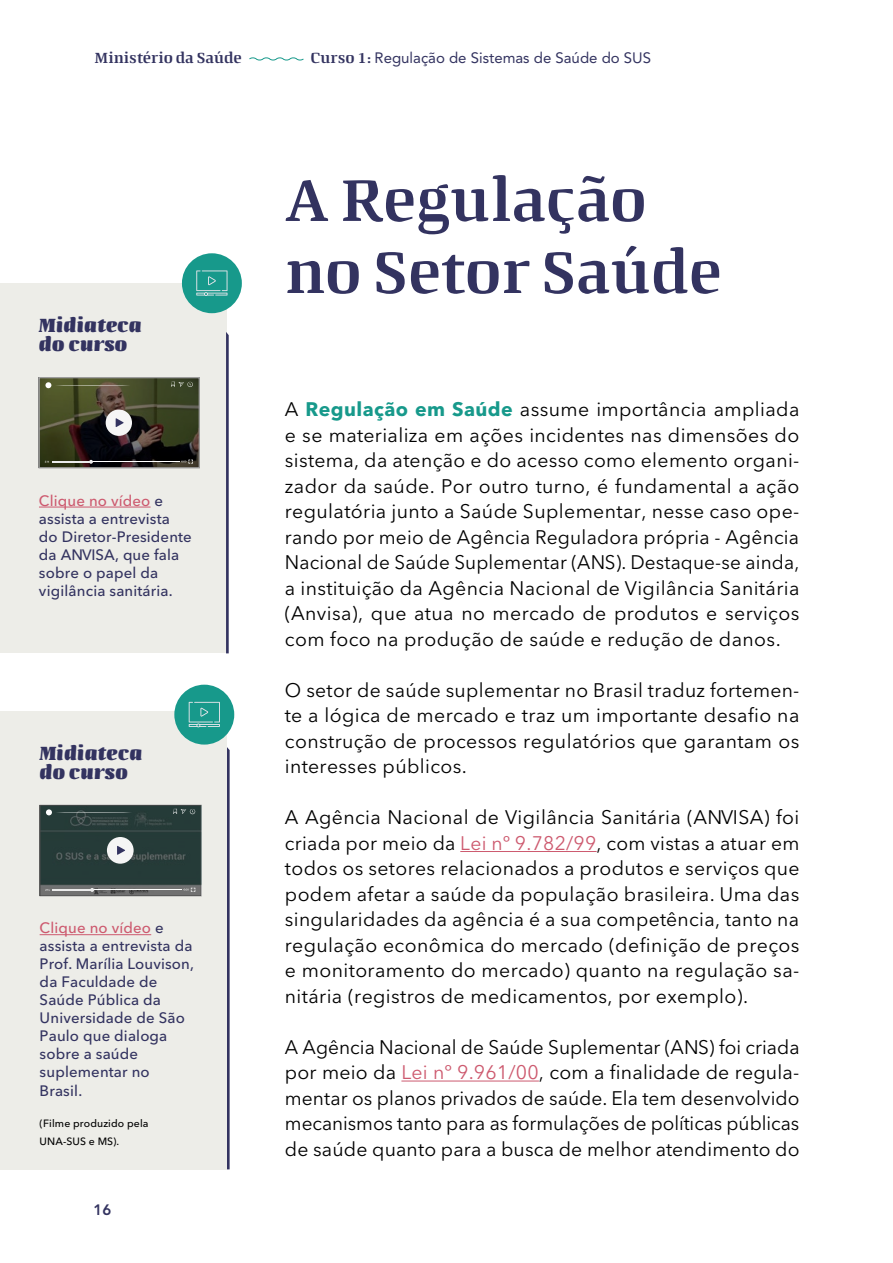
<style>
.page{position:relative;width:893px;height:1263px;background:#fff}
.page>*{position:absolute;margin:0;border:0;box-sizing:border-box;transform-origin:0 0}
.t1{font:600 60px/72px "Quador Display";color:#333360}
.t2{font:19.5px/25.5px "Avenir Next LT Pro";letter-spacing:.02em;color:#000;text-align:justify}
.t3{font:italic 800 19.5px/19.5px "Quador Display";letter-spacing:.02em;color:#333360}
.t4{font:500 15px/18px "Avenir Next LT Pro";letter-spacing:.01em;color:#333360}
.t5{font:15px "Avenir LT Std";color:#333360}
.t6{font:600 15px "Quador Display";color:#333360}
.t7{font:800 15px "Avenir LT Std";color:#333360}
.t8{font:500 10.5px/18px "Avenir Next LT Pro";letter-spacing:.01em;color:#000}
.s1{font-family:"Quador Display";font-weight:600}
.s2{color:#cd5a6f}
.s3{font-weight:700;color:#17998b}
</style>
<div class="page">
<svg style="left:249px;top:57px;width:55px;height:4px"></svg>
<hr style="left:460px;top:851px;width:137px;height:1px;background:#cd5a6f">
<hr style="left:401px;top:1080px;width:138px;height:1px;background:#cd5a6f">
<svg style="left:227px;top:747px;width:3px;height:422px"></svg>
<div style="left:0;top:711px;width:227px;height:458px;background:#edede8"></div>
<hr style="left:40px;top:934px;width:111px;height:1px;background:#cd5a6f">
<svg style="left:39px;top:805px;width:162px;height:91px;background:#314240"></svg>
<div style="left:107px;top:837px;width:27px;height:27px;background:#f5f5f5;border-radius:50%"></div>
<svg style="left:117px;top:846px;width:8px;height:9px"></svg>
<hr style="left:53px;top:889px;width:129px;height:1px;background:#fff">
<hr style="left:52px;top:889px;width:41px;height:2px;background:#ebebeb">
<svg style="left:184px;top:888px;width:11px;height:4px"></svg>
<svg style="left:173px;top:809px;width:22px;height:5px"></svg>
<svg style="left:46px;top:809px;width:86px;height:6px"></svg>
<div style="left:174px;top:685px;width:60px;height:59px;background:#17998b;border-radius:50%"></div>
<svg style="left:189px;top:702px;width:31px;height:25px"></svg>
<div style="left:0;top:283px;width:226px;height:370px;background:#edede8"></div>
<svg style="left:38px;top:378px;width:160px;height:90px;background:#353521"></svg>
<div style="left:39px;top:377px;width:161px;height:91px;border:1px solid #9c9c9c"></div>
<hr style="left:52px;top:461px;width:127px;height:1px;background:#fff">
<hr style="left:52px;top:461px;width:40px;height:1px;background:#ebebeb">
<svg style="left:89px;top:460px;width:4px;height:4px"></svg>
<svg style="left:181px;top:460px;width:12px;height:4px"></svg>
<svg style="left:171px;top:382px;width:22px;height:5px"></svg>
<svg style="left:45px;top:382px;width:86px;height:6px"></svg>
<div style="left:106px;top:409px;width:26px;height:27px;background:#f5f5f5;border-radius:50%"></div>
<svg style="left:116px;top:418px;width:8px;height:9px"></svg>
<hr style="left:39px;top:507px;width:112px;height:1px;background:#cd5a6f">
<div style="left:182px;top:253px;width:60px;height:60px;background:#17998b;border-radius:50%"></div>
<svg style="left:196px;top:270px;width:31px;height:26px"></svg>
<svg style="left:226px;top:332px;width:3px;height:321px"></svg>
<p class="t6" style="left:95px;top:47px;width:149px">Ministério da Saúde</p>
<p class="t5" style="left:311px;top:49px;width:342px"><span class="s1">Curso 1:</span> Regulação de Sistemas de Saúde do SUS</p>
<p class="t3" style="left:39px;top:315px;width:104px">Midiateca do curso</p>
<p class="t4" style="left:39px;top:491px;width:154px"><span class="s2">Clique no vídeo</span> e assista a entrevista do Diretor-Presidente da ANVISA, que fala sobre o papel da vigilância sanitária.</p>
<p class="t3" style="left:40px;top:742px;width:104px">Midiateca do curso</p>
<p class="t4" style="left:40px;top:918px;width:156px"><span class="s2">Clique no vídeo</span> e assista a entrevista da<br>Prof. Marília Louvison, da Faculdade de<br>Saúde Pública da<br>Universidade de São<br>Paulo que dialoga sobre a saúde suplementar no<br>Brasil.</p>
<p class="t8" style="left:40px;top:1114px;width:110px">(Filme produzido pela<br>UNA-SUS e MS).</p>
<p class="t7" style="left:94px;top:1201px;width:19px">16</p>
<h1 class="t1" style="left:285px;top:161px;width:438px">A Regulação no Setor Saúde</h1>
<p class="t2" style="left:285px;top:396px;width:516px">A <span class="s3">Regulação em Saúde</span> assume importância ampliada e se materializa em ações incidentes nas dimensões do sistema, da atenção e do acesso como elemento organi&shy;zador da saúde. Por outro turno, é fundamental a ação regulatória junto a Saúde Suplementar, nesse caso ope&shy;rando por meio de Agência Reguladora própria - Agência Nacional de Saúde Suplementar (ANS). Destaque-se ainda, a instituição da Agência Nacional de Vigilância Sanitária (Anvisa), que atua no mercado de produtos e serviços com foco na produção de saúde e redução de danos.</p>
<p class="t2" style="left:285px;top:676px;width:516px">O setor de saúde suplementar no Brasil traduz fortemen&shy;te a lógica de mercado e traz um importante desafio na construção de processos regulatórios que garantam os interesses públicos.</p>
<p class="t2" style="left:285px;top:804px;width:516px">A Agência Nacional de Vigilância Sanitária (ANVISA) foi criada por meio da <span class="s2">Lei nº 9.782/99</span>, com vistas a atuar em todos os setores relacionados a produtos e serviços que podem afetar a saúde da população brasileira. Uma das singularidades da agência é a sua competência, tanto na regulação econômica do mercado (definição de preços e monitoramento do mercado) quanto na regulação sa&shy;nitária (registros de medicamentos, por exemplo).</p>
<p class="t2" style="left:285px;top:1033px;width:516px">A Agência Nacional de Saúde Suplementar (ANS) foi criada por meio da <span class="s2">Lei nº 9.961/00</span>, com a finalidade de regula&shy;mentar os planos privados de saúde. Ela tem desenvolvido mecanismos tanto para as formulações de políticas públicas de saúde quanto para a busca de melhor atendimento do</p>
</div>
